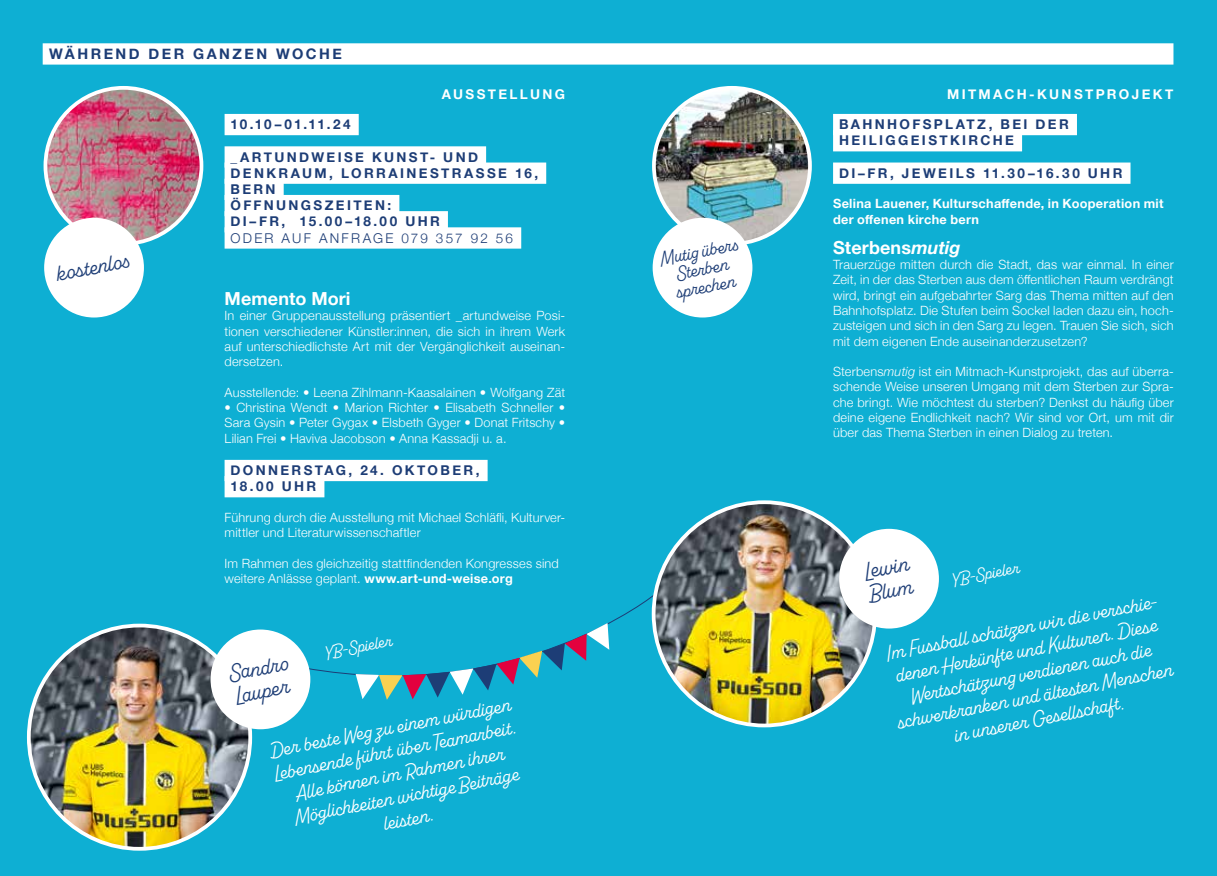
<style>
.page{position:relative;width:1217px;height:876px;background:#fff}
.page>*{position:absolute;margin:0;border:0;box-sizing:border-box;transform-origin:0 0}
.t1{font:23.55px/23.2px "Alkaline";color:#1d3d76}
.t2{font:21px/23.2px "Alkaline";color:#fff;text-align:center}
.t3{font:19.5px/18px "Alkaline";color:#1d3d76;text-align:center}
.t4{font:700 18px "Helvetica Neue";letter-spacing:.005em;color:#fff}
.t5{font:18px "Alkaline";color:#fff}
.t6{font:700 14.55px "Helvetica Neue";letter-spacing:.17em;color:#1d3d76}
.t7{font:700 13.5px/16.2px "Helvetica Neue";letter-spacing:.175em;color:#1d3d76}
.t8{font:700 13.5px "Helvetica Neue";letter-spacing:.175em;color:#fff}
.t9{font:300 13.5px "Helvetica Neue";letter-spacing:.165em;color:#1d3d76}
.t10{font:300 12.75px/15.3px "Helvetica Neue";letter-spacing:.015em;color:#fff;text-align:justify}
.t11{font:700 12.75px/15.3px "Helvetica Neue";letter-spacing:.02em;color:#fff}
.s1{font-weight:700}
.s2{font-style:italic}
</style>
<div class="page">
<div style="left:0;top:0;width:1216px;height:876px;background:#0eafd3"></div>
<svg style="left:293px;top:596px;width:359px;height:110px"></svg>
<div style="left:43px;top:43px;width:1130px;height:22px;background:#fff"></div>
<img style="left:45px;top:88px;width:156px;height:156px;border-radius:78px">
<div style="left:44px;top:86px;width:159px;height:160px;border:4px solid #fff;border-radius:50%"></div>
<img style="left:653px;top:88px;width:156px;height:156px;border-radius:78px">
<div style="left:652px;top:86px;width:159px;height:160px;border:4px solid #fff;border-radius:50%"></div>
<div style="left:44px;top:218px;width:100px;height:99px;background:#fff;border-radius:50%"></div>
<div style="left:652px;top:218px;width:100px;height:99px;background:#fff;border-radius:50%"></div>
<div style="left:224px;top:114px;width:134px;height:21px;background:#fff"></div>
<div style="left:224px;top:146px;width:262px;height:22px;background:#fff"></div>
<div style="left:224px;top:163px;width:322px;height:21px;background:#fff"></div>
<div style="left:224px;top:179px;width:59px;height:21px;background:#fff"></div>
<div style="left:224px;top:195px;width:175px;height:21px;background:#fff"></div>
<div style="left:224px;top:211px;width:224px;height:21px;background:#fff"></div>
<div style="left:224px;top:227px;width:297px;height:22px;background:#fff"></div>
<div style="left:224px;top:460px;width:263px;height:21px;background:#fff"></div>
<div style="left:224px;top:476px;width:100px;height:21px;background:#fff"></div>
<div style="left:832px;top:114px;width:244px;height:21px;background:#fff"></div>
<div style="left:832px;top:130px;width:189px;height:21px;background:#fff"></div>
<div style="left:832px;top:163px;width:298px;height:21px;background:#fff"></div>
<img style="left:29px;top:625px;width:221px;height:223px">
<img style="left:656px;top:502px;width:218px;height:223px">
<div style="left:210px;top:629px;width:100px;height:100px;background:#fff;border-radius:50%"></div>
<div style="left:838px;top:529px;width:100px;height:100px;background:#fff;border-radius:50%"></div>
<p class="t6" style="left:49px;top:42px;width:294px">WÄHREND DER GANZEN WOCHE</p>
<p class="t8" style="left:441px;top:83px;width:125px">AUSSTELLUNG</p>
<p class="t8" style="left:946px;top:83px;width:228px">MITMACH-KUNSTPROJEKT</p>
<h1 class="t1" style="left:54px;top:263px;width:67px;rotate:-11deg">kos tenlos</h1>
<p class="t7" style="left:230px;top:117px;width:122px">10.10–01.11.24</p>
<p class="t7" style="left:230px;top:149px;width:309px">_ARTUNDWEISE KUNST- UND<br>DENKRAUM, LORRAINESTRASSE 16,<br>BERN<br>ÖFFNUNGSZEITEN:<br>DI–FR, 15.00–18.00 UHR</p>
<p class="t9" style="left:230px;top:227px;width:284px">ODER AUF ANFRAGE 079 357 92 56</p>
<h3 class="t4" style="left:224px;top:285px;width:127px">Memento Mori</h3>
<p class="t10" style="left:224px;top:307px;width:342px">In einer Gruppenausstellung präsentiert _artundweise Posi&shy;tionen verschiedener Künstler:innen, die sich in ihrem Werk auf unterschiedlichste Art mit der Vergänglichkeit auseinan&shy;dersetzen.</p>
<p class="t10" style="left:224px;top:384px;width:342px">Ausstellende: • Leena Zihlmann-Kaasalainen • Wolfgang Zät</p>
<p class="t10" style="left:224px;top:399px;width:342px">• Christina Wendt • Marion Richter • Elisabeth Schneller • Sara Gysin • Peter Gygax • Elsbeth Gyger • Donat Fritschy • Lilian Frei • Haviva Jacobson • Anna Kassadji u. a.</p>
<p class="t7" style="left:230px;top:463px;width:250px">DONNERSTAG, 24. OKTOBER,<br>18.00 UHR</p>
<p class="t10" style="left:224px;top:509px;width:342px">Führung durch die Ausstellung mit Michael Schläfli, Kulturver&shy;mittler und Literaturwissenschaftler</p>
<p class="t10" style="left:224px;top:555px;width:336px">Im Rahmen des gleichzeitig stattfindenden Kongresses sind weitere Anlässe geplant. <span class="s1">www.art-und-weise.org</span></p>
<h3 class="t5" style="left:322px;top:642px;width:71px;rotate:-11deg">YB-Spieler</h3>
<h1 class="t1" style="left:226px;top:663px;width:61px;rotate:-11deg">Sandro<br>Lauper</h1>
<h2 class="t2" style="left:268px;top:740px;width:248px;rotate:-11deg">Der beste Weg zu einem würdigen<br>Lebensende führt über Teamarbeit.<br>Alle können im Rahmen ihrer<br>Möglichkeiten wichtige Beiträge leisten.</h2>
<h3 class="t3" style="left:658px;top:250px;width:80px;rotate:-11deg">Mutig übers<br>Sterben sprechen</h3>
<p class="t7" style="left:838px;top:117px;width:231px">BAHNHOFSPLATZ, BEI DER<br>HEILIGGEISTKIRCHE</p>
<p class="t7" style="left:838px;top:165px;width:285px">DI–FR, JEWEILS 11.30–16.30 UHR</p>
<p class="t11" style="left:832px;top:197px;width:332px">Selina Lauener, Kulturschaffende, in Kooperation mit der offenen kirche bern</p>
<h3 class="t4" style="left:832px;top:233px;width:129px">Sterbens<span class="s2">mutig</span></h3>
<p class="t10" style="left:832px;top:256px;width:342px">Trauerzüge mitten durch die Stadt, das war einmal. In einer Zeit, in der das Sterben aus dem öffentlichen Raum verdrängt wird, bringt ein aufgebahrter Sarg das Thema mitten auf den Bahnhofsplatz. Die Stufen beim Sockel laden dazu ein, hoch&shy;zusteigen und sich in den Sarg zu legen. Trauen Sie sich, sich mit dem eigenen Ende auseinanderzusetzen?</p>
<p class="t10" style="left:832px;top:363px;width:342px">Sterbens<span class="s2">mutig</span> ist ein Mitmach-Kunstprojekt, das auf überra&shy;schende Weise unseren Umgang mit dem Sterben zur Spra&shy;che bringt. Wie möchtest du sterben? Denkst du häufig über deine eigene Endlichkeit nach? Wir sind vor Ort, um mit dir über das Thema Sterben in einen Dialog zu treten.</p>
<h1 class="t1" style="left:862px;top:561px;width:46px;rotate:-11deg">Lewin<br>Blum</h1>
<h3 class="t5" style="left:949px;top:569px;width:71px;rotate:-11deg">YB-Spieler</h3>
<h2 class="t2" style="left:881px;top:643px;width:283px;rotate:-11deg">Im Fussball schätzen wir die verschie&shy;denen Herkünfte und Kulturen. Diese Wertschätzung verdienen auch die schwerkranken und ältesten Menschen in unserer Gesellschaft.</h2>
</div>
